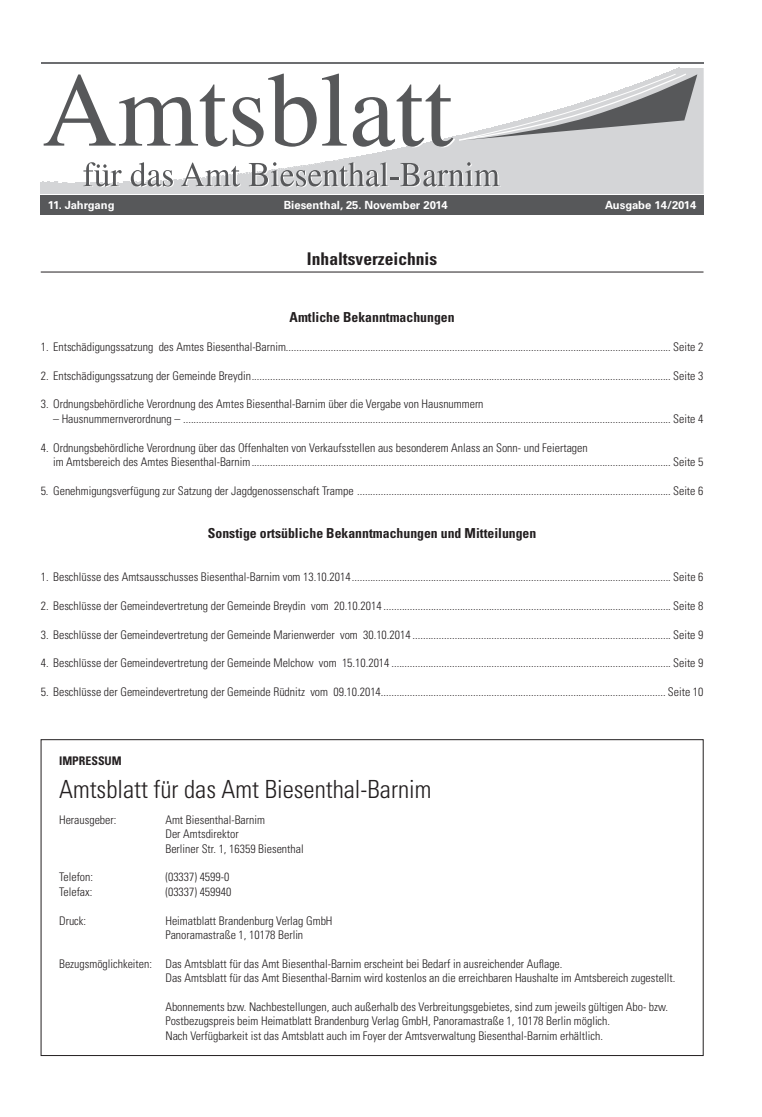
<style>
.page{position:relative;width:762px;height:1117px;background:#fff}
.page>*{position:absolute;margin:0;border:0;box-sizing:border-box;transform-origin:0 0}
.t1{font:300 condensed 25px "Univers";color:#231f20}
.t2{font:700 condensed 17.5px "Univers";color:#231f20}
.t3{font:700 condensed 13.75px "Univers";color:#231f20}
.t4{font:300 condensed 11.88px/14.4px "Univers";color:#231f20}
.t5{font:700 condensed 11.88px "Univers";color:#231f20}
.t6{font:700 11.25px "Univers";color:#fff}
</style>
<div class="page">
<svg style="left:41px;top:181px;width:18px;height:2px"></svg>
<img style="left:408px;top:147px;width:295px;height:1px">
<hr style="left:41px;top:62px;width:662px;height:2px;background:#6c6d70">
<div style="left:41px;top:195px;width:662px;height:19px;background:#57585a"></div>
<svg style="left:83px;top:162px;width:40px;height:25px"></svg>
<svg style="left:131px;top:162px;width:43px;height:25px"></svg>
<svg style="left:181px;top:162px;width:60px;height:25px"></svg>
<svg style="left:249px;top:162px;width:252px;height:25px;background:#b9babc"></svg>
<svg style="left:44px;top:67px;width:659px;height:80px"></svg>
<hr style="left:41px;top:272px;width:662px;height:1px;background:#231f20">
<p class="t6" style="left:48px;top:198px;width:68px">11. Jahrgang</p>
<p class="t6" style="left:284px;top:198px;width:166px">Biesenthal, 25. November 2014</p>
<p class="t6" style="left:605px;top:198px;width:93px">Ausgabe 14/2014</p>
<h2 class="t2" style="left:307px;top:247px;width:132px">Inhaltsverzeichnis</h2>
<p class="t3" style="left:290px;top:309px;width:167px">Amtliche Bekanntmachungen</p>
<p class="t4" style="left:41px;top:339px;width:664px">1. Entschädigungssatzung des Amtes Biesenthal-Barnim.................................................................................................................................................. Seite 2</p>
<p class="t4" style="left:41px;top:368px;width:664px">2. Entschädigungssatzung der Gemeinde Breydin............................................................................................................................................................... Seite 3</p>
<p class="t4" style="left:41px;top:397px;width:444px">3. Ordnungsbehördliche Verordnung des Amtes Biesenthal-Barnim über die Vergabe von Hausnummern</p>
<p class="t4" style="left:53px;top:411px;width:652px">– Hausnummernverordnung – ......................................................................................................................................................................................... Seite 4</p>
<p class="t4" style="left:53px;top:440px;width:652px;text-indent:-12px">4. Ordnungsbehördliche Verordnung über das Offenhalten von Verkaufsstellen aus besonderem Anlass an Sonn- und Feiertagen<br>im Amtsbereich des Amtes Biesenthal-Barnim............................................................................................................................................................... Seite 5</p>
<p class="t4" style="left:41px;top:483px;width:664px">5. Genehmigungsverfügung zur Satzung der Jagdgenossenschaft Trampe ....................................................................................................................... Seite 6</p>
<p class="t3" style="left:208px;top:524px;width:330px">Sonstige ortsübliche Bekanntmachungen und Mitteilungen</p>
<p class="t4" style="left:41px;top:569px;width:664px">1. Beschlüsse des Amtsausschusses Biesenthal-Barnim vom 13.10.2014......................................................................................................................... Seite 6</p>
<p class="t4" style="left:41px;top:598px;width:664px">2. Beschlüsse der Gemeindevertretung der Gemeinde Breydin vom 20.10.2014 ............................................................................................................. Seite 8</p>
<p class="t4" style="left:41px;top:627px;width:664px">3. Beschlüsse der Gemeindevertretung der Gemeinde Marienwerder vom 30.10.2014 .................................................................................................. Seite 9</p>
<p class="t4" style="left:41px;top:656px;width:664px">4. Beschlüsse der Gemeindevertretung der Gemeinde Melchow vom 15.10.2014 .......................................................................................................... Seite 9</p>
<p class="t4" style="left:41px;top:684px;width:664px">5. Beschlüsse der Gemeindevertretung der Gemeinde Rüdnitz vom 09.10.2014............................................................................................................ Seite 10</p>
<p class="t5" style="left:59px;top:753px;width:64px">IMPRESSUM</p>
<h1 class="t1" style="left:59px;top:773px;width:374px">Amtsblatt für das Amt Biesenthal-Barnim</h1>
<p class="t4" style="left:59px;top:812px;width:59px">Herausgeber:</p>
<p class="t4" style="left:165px;top:812px;width:140px">Amt Biesenthal-Barnim<br>Der Amtsdirektor<br>Berliner Str. 1, 16359 Biesenthal</p>
<p class="t4" style="left:59px;top:869px;width:36px">Telefon:</p>
<p class="t4" style="left:165px;top:869px;width:65px">(03337) 4599-0</p>
<p class="t4" style="left:59px;top:884px;width:35px">Telefax:</p>
<p class="t4" style="left:165px;top:884px;width:67px">(03337) 459940</p>
<p class="t4" style="left:59px;top:912px;width:29px">Druck:</p>
<p class="t4" style="left:165px;top:912px;width:169px">Heimatblatt Brandenburg Verlag GmbH<br>Panoramastraße 1, 10178 Berlin</p>
<p class="t4" style="left:165px;top:956px;width:511px;text-indent:-106px">Bezugsmöglichkeiten: Das Amtsblatt für das Amt Biesenthal-Barnim erscheint bei Bedarf in ausreichender Auflage.<br>Das Amtsblatt für das Amt Biesenthal-Barnim wird kostenlos an die erreichbaren Haushalte im Amtsbereich zugestellt.</p>
<p class="t4" style="left:165px;top:999px;width:504px">Abonnements bzw. Nachbestellungen, auch außerhalb des Verbreitungsgebietes, sind zum jeweils gültigen Abo- bzw.<br>Postbezugspreis beim Heimatblatt Brandenburg Verlag GmbH, Panoramastraße 1, 10178 Berlin möglich.<br>Nach Verfügbarkeit ist das Amtsblatt auch im Foyer der Amtsverwaltung Biesenthal-Barnim erhältlich.</p>
</div>
